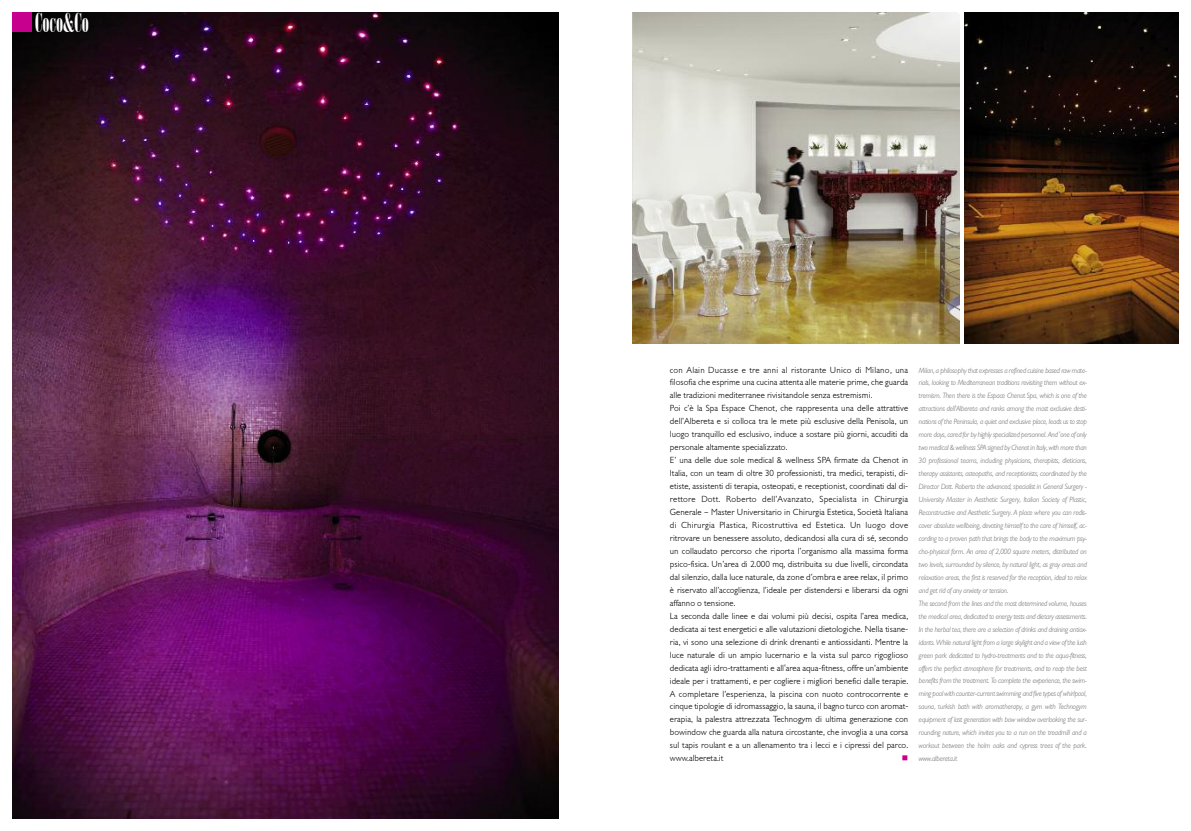
<style>
.page{position:relative;width:1191px;height:831px;background:#fff}
.page>*{position:absolute;margin:0;border:0;box-sizing:border-box;transform-origin:0 0}
.t1{font:26.25px "Onyx";color:#fff}
.t2{font:300 8.75px/13px "Gill Sans BQ";color:#000}
.t3{font:8.58px "Wingdings";color:#c7008d}
.t4{font:italic 300 7.44px/13px "Gill Sans BQ";letter-spacing:-.05em;color:#787878}
</style>
<div class="page">
<img style="left:12px;top:12px;width:546px;height:807px">
<img style="left:632px;top:12px;width:328px;height:331px">
<img style="left:964px;top:12px;width:214px;height:331px">
<div style="left:12px;top:12px;width:20px;height:20px;background:#c7008d"></div>
<h1 class="t1" style="left:35px;top:9px;width:55px">Coco&amp;Co</h1>
<p class="t2" style="left:670px;top:363px;width:240px">con Alain Ducasse e tre anni al ristorante Unico di Milano, una filosofia che esprime una cucina attenta alle materie prime, che guarda alle tradizioni mediterranee rivisitandole senza estremismi.<br>Poi c’è la Spa Espace Chenot, che rappresenta una delle attrattive dell’Albereta e si colloca tra le mete più esclusive della Penisola, un luogo tranquillo ed esclusivo, induce a sostare più giorni, accuditi da personale altamente specializzato.<br>E’ una delle due sole medical &amp; wellness SPA firmate da Chenot in Italia, con un team di oltre 30 professionisti, tra medici, terapisti, di&shy;etiste, assistenti di terapia, osteopati, e receptionist, coordinati dal di&shy;rettore Dott. Roberto dell’Avanzato, Specialista in Chirurgia Generale – Master Universitario in Chirurgia Estetica, Società Italiana di Chirurgia Plastica, Ricostruttiva ed Estetica. Un luogo dove ritrovare un benessere assoluto, dedicandosi alla cura di sé, secondo un collaudato percorso che riporta l’organismo alla massima forma psico-fisica. Un’area di 2.000 mq, distribuita su due livelli, circondata dal silenzio, dalla luce naturale, da zone d’ombra e aree relax, il primo è riservato all’accoglienza, l’ideale per distendersi e liberarsi da ogni affanno o tensione.<br>La seconda dalle linee e dai volumi più decisi, ospita l’area medica, dedicata ai test energetici e alle valutazioni dietologiche. Nella tisane&shy;ria, vi sono una selezione di drink drenanti e antiossidanti. Mentre la luce naturale di un ampio lucernario e la vista sul parco rigoglioso dedicata agli idro-trattamenti e all'area aqua-fitness, offre un’ambiente ideale per i trattamenti, e per cogliere i migliori benefici dalle terapie.<br>A completare l’esperienza, la piscina con nuoto controcorrente e cinque tipologie di idromassaggio, la sauna, il bagno turco con aromat&shy;erapia, la palestra attrezzata Technogym di ultima generazione con bowindow che guarda alla natura circostante, che invoglia a una corsa sul tapis roulant e a un allenamento tra i lecci e i cipressi del parco. www.albereta.it</p>
<p class="t3" style="left:901px;top:754px;width:8px">■</p>
<p class="t4" style="left:918px;top:364px;width:170px">Milan, a philosophy that expresses a refined cuisine based raw mate&shy;rials, looking to Mediterranean traditions revisiting them without ex&shy;tremism. Then there is the Espace Chenot Spa, which is one of the attractions dell'Albereta and ranks among the most exclusive desti&shy;nations of the Peninsula, a quiet and exclusive place, leads us to stop more days, cared for by highly specialized personnel. And 'one of only two medical &amp; wellness SPA signed by Chenot in Italy, with more than 30 professional teams, including physicians, therapists, dieticians, therapy assistants, osteopaths, and receptionists, coordinated by the Director Dott. Roberto the advanced, specialist in General Surgery - University Master in Aesthetic Surgery, Italian Society of Plastic, Reconstructive and Aesthetic Surgery. A place where you can redis&shy;cover absolute wellbeing, devoting himself to the care of himself, ac&shy;cording to a proven path that brings the body to the maximum psy&shy;cho-physical form. An area of 2,000 square meters, distributed on two levels, surrounded by silence, by natural light, as gray areas and relaxation areas, the first is reserved for the reception, ideal to relax and get rid of any anxiety or tension.<br>The second from the lines and the most determined volume, houses the medical area, dedicated to energy tests and dietary assessments.<br>In the herbal tea, there are a selection of drinks and draining antiox&shy;idants. While natural light from a large skylight and a view of the lush green park dedicated to hydro-treatments and to the aqua-fitness, offers the perfect atmosphere for treatments, and to reap the best benefits from the treatment. To complete the experience, the swim&shy;ming pool with counter-current swimming and five types of whirlpool, sauna, turkish bath with aromatherapy, a gym with Technogym equipment of last generation with bow window overlooking the sur&shy;rounding nature, which invites you to a run on the treadmill and a workout between the holm oaks and cypress trees of the park. www.albereta.it</p>
</div>
